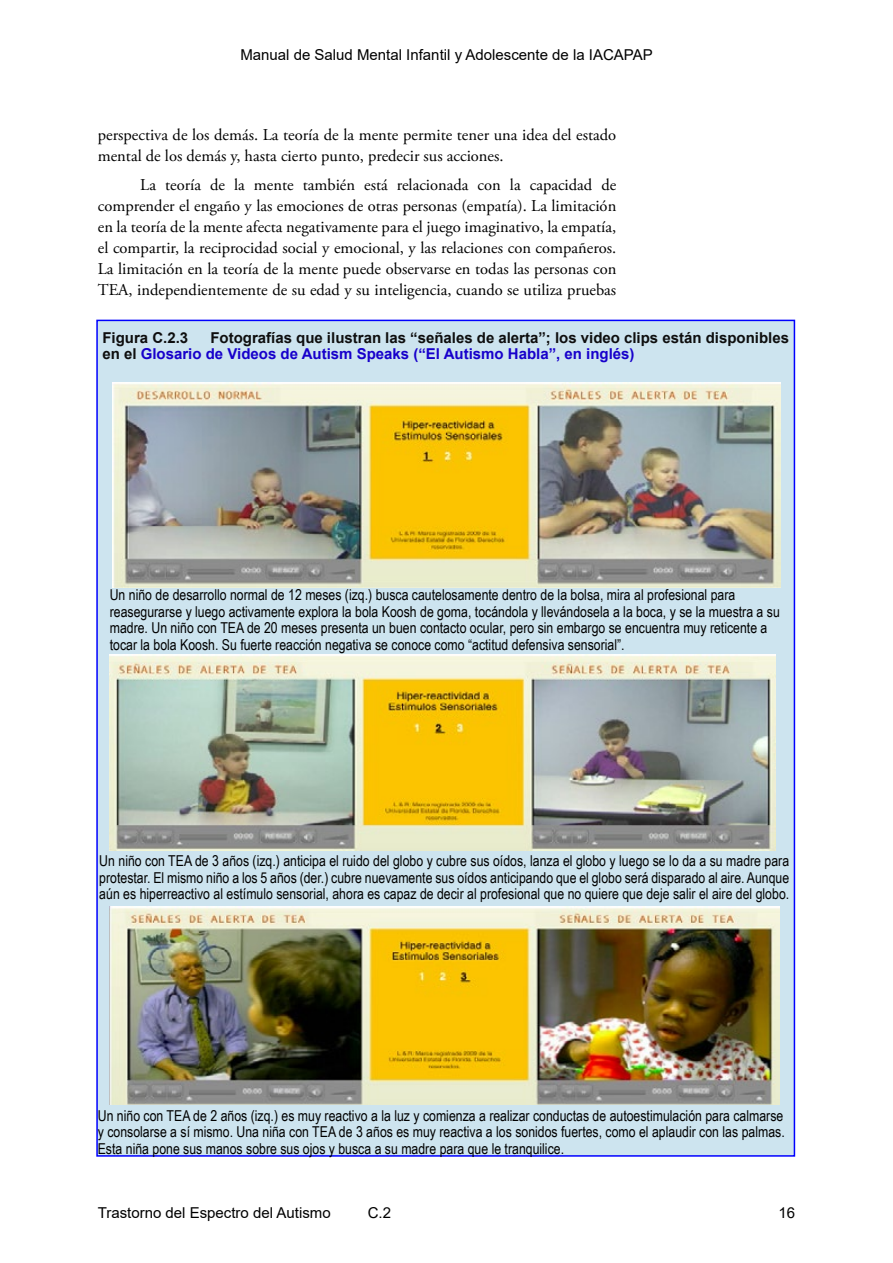
<style>
.page{position:relative;width:893px;height:1263px;background:#fff}
.page>*{position:absolute;margin:0;border:0;box-sizing:border-box;transform-origin:0 0}
.t1{font:16.5px/21px "Adobe Garamond Pro";color:#000}
.t2{font:15px/16.5px "Arial Narrow";color:#000;text-align:justify}
.t3{font:700 15px/16.5px "Arial";color:#0e0e0e}
.t4{font:15px "Arial";color:#000}
.s1{color:#1700cb}
</style>
<div class="page">
<div style="left:96px;top:320px;width:699px;height:837px;background:#cde4ef;border:2px solid #00f"></div>
<img style="left:112px;top:382px;width:669px;height:206px">
<img style="left:110px;top:655px;width:666px;height:196px">
<img style="left:110px;top:906px;width:669px;height:199px">
<p class="t4" style="left:240px;top:45px;width:414px">Manual de Salud Mental Infantil y Adolescente de la IACAPAP</p>
<p class="t1" style="left:98px;top:124px;width:520px">perspectiva de los demás. La teoría de la mente permite tener una idea del estado mental de los demás y, hasta cierto punto, predecir sus acciones.</p>
<p class="t1" style="left:98px;top:175px;width:520px;text-align:justify;text-indent:43px">La teoría de la mente también está relacionada con la capacidad de comprender el engaño y las emociones de otras personas (empatía). La limitación en la teoría de la mente afecta negativamente para el juego imaginativo, la empatía, el compartir, la reciprocidad social y emocional, y las relaciones con compañeros.<br>La limitación en la teoría de la mente puede observarse en todas las personas con TEA, independientemente de su edad y su inteligencia, cuando se utiliza pruebas</p>
<p class="t3" style="left:102px;top:329px;width:688px;text-indent:108px">Fotografías que ilustran las “señales de alerta”; los video clips están disponibles en el <span class="s1">Glosario de Videos de Autism Speaks (“El Autismo Habla”, en inglés)</span></p>
<p class="t3" style="left:102px;top:329px;width:87px">Figura C.2.3</p>
<p class="t2" style="left:110px;top:586px;width:672px;text-align:left">Un niño de desarrollo normal de 12 meses (izq.) busca cautelosamente dentro de la bolsa, mira al profesional para reasegurarse y luego activamente explora la bola Koosh de goma, tocándola y llevándosela a la boca, y se la muestra a su madre. Un niño con TEA de 20 meses presenta un buen contacto ocular, pero sin embargo se encuentra muy reticente a tocar la bola Koosh. Su fuerte reacción negativa se conoce como “actitud defensiva sensorial”.</p>
<p class="t2" style="left:99px;top:852px;width:691px">Un niño con TEA de 3 años (izq.) anticipa el ruido del globo y cubre sus oídos, lanza el globo y luego se lo da a su madre para protestar. El mismo niño a los 5 años (der.) cubre nuevamente sus oídos anticipando que el globo será disparado al aire. Aunque aún es hiperreactivo al estímulo sensorial, ahora es capaz de decir al profesional que no quiere que deje salir el aire del globo.</p>
<p class="t2" style="left:98px;top:1107px;width:688px">Un niño con TEA de 2 años (izq.) es muy reactivo a la luz y comienza a realizar conductas de autoestimulación para calmarse y consolarse a sí mismo. Una niña con TEA de 3 años es muy reactiva a los sonidos fuertes, como el aplaudir con las palmas.<br>Esta niña pone sus manos sobre sus ojos y busca a su madre para que le tranquilice.</p>
<p class="t4" style="left:98px;top:1202px;width:234px">Trastorno del Espectro del Autismo</p>
<p class="t4" style="left:368px;top:1202px;width:25px">C.2</p>
<p class="t4" style="left:778px;top:1202px;width:18px">16</p>
</div>
